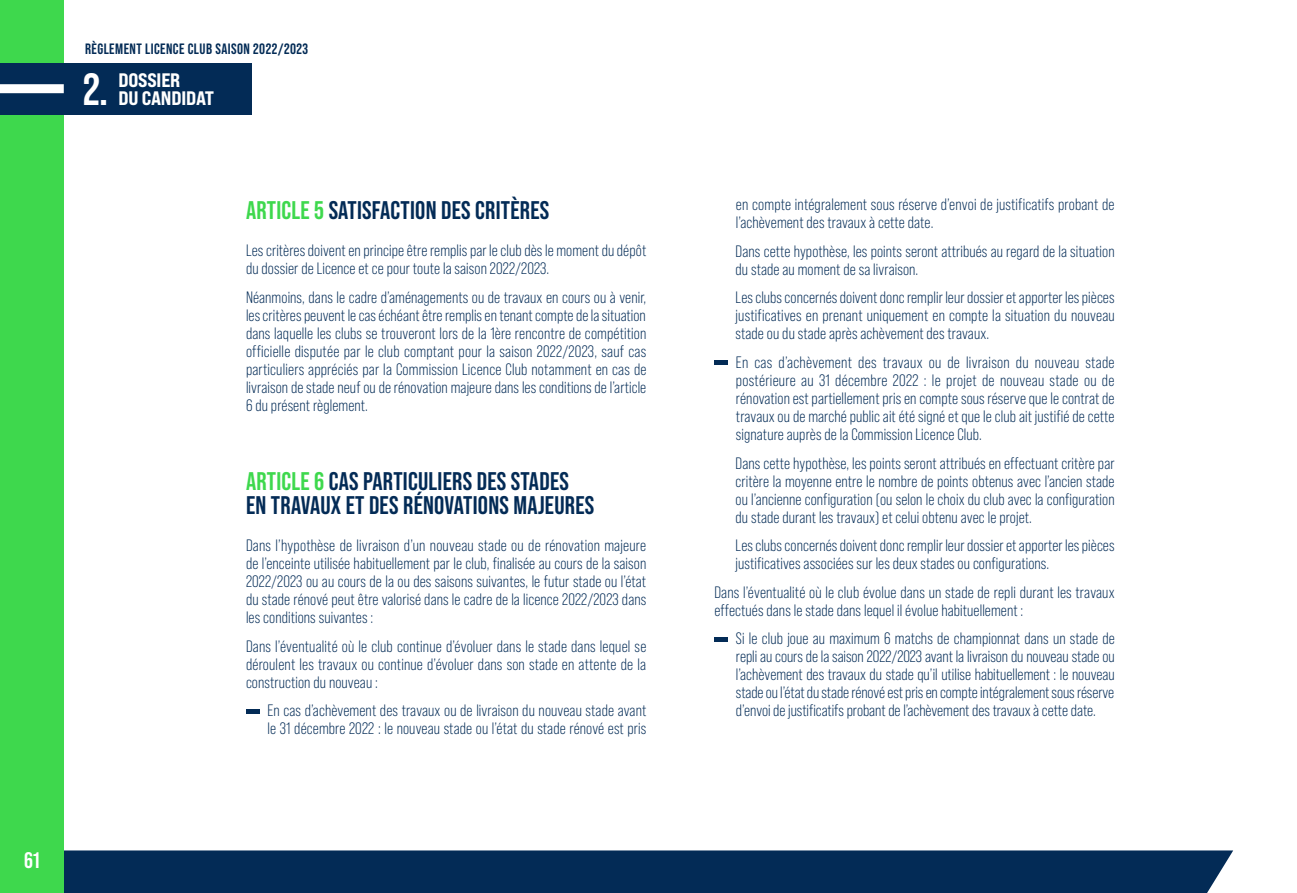
<style>
.page{position:relative;width:1297px;height:893px;background:#fff}
.page>*{position:absolute;margin:0;border:0;box-sizing:border-box;transform-origin:0 0}
.t1{font:700 45.15px "Bebas Neue Pro";color:#fff}
.t2{font:700 25.5px/24px "Bebas Neue Pro";letter-spacing:.01em;color:#032b56}
.t3{font:700 22.5px "Bebas Neue Pro";color:#fff}
.t4{font:19.5px "Bebas Neue Pro Exp Eb";letter-spacing:-.01em;color:#fff}
.t5{font:16.5px/18px "Bebas Neue Pro";letter-spacing:.005em;color:#032b56;text-align:justify}
.t6{font:700 15px "Bebas Neue Pro";letter-spacing:.03em;color:#032b56}
.s1{color:#3ed84d}
</style>
<div class="page">
<div style="left:64px;top:850px;width:1169px;height:43px;background:#032b56"></div>
<div style="left:0;top:0;width:64px;height:893px;background:#3ed84d"></div>
<hr style="left:246px;top:709px;width:13px;height:4px;background:#032b56">
<hr style="left:714px;top:361px;width:13px;height:4px;background:#032b56">
<hr style="left:714px;top:637px;width:13px;height:4px;background:#032b56">
<div style="left:0;top:64px;width:252px;height:51px;background:#032b56"></div>
<div style="left:0;top:84px;width:64px;height:9px;background:#fff"></div>
<p class="t6" style="left:85px;top:41px;width:225px">RÈGLEMENT LICENCE CLUB SAISON 2022/2023</p>
<h1 class="t1" style="left:83px;top:64px;width:27px">2.</h1>
<p class="t4" style="left:118px;top:68px;width:63px">DOSSIER</p>
<p class="t4" style="left:118px;top:86px;width:97px">DU CANDIDAT</p>
<h2 class="t2" style="left:246px;top:198px;width:305px"><span class="s1">ARTICLE 5</span> SATISFACTION DES CRITÈRES</h2>
<p class="t5" style="left:246px;top:241px;width:402px">Les critères doivent en principe être remplis par le club dès le moment du dépôt du dossier de Licence et ce pour toute la saison 2022/2023.</p>
<p class="t5" style="left:246px;top:288px;width:402px">Néanmoins, dans le cadre d’aménagements ou de travaux en cours ou à venir, les critères peuvent le cas échéant être remplis en tenant compte de la situation dans laquelle les clubs se trouveront lors de la 1ère rencontre de compétition officielle disputée par le club comptant pour la saison 2022/2023, sauf cas particuliers appréciés par la Commission Licence Club notamment en cas de livraison de stade neuf ou de rénovation majeure dans les conditions de l’article 6 du présent règlement.</p>
<h2 class="t2" style="left:246px;top:469px;width:350px"><span class="s1">ARTICLE 6</span> CAS PARTICULIERS DES STADES<br>EN TRAVAUX ET DES RÉNOVATIONS MAJEURES</h2>
<p class="t5" style="left:246px;top:536px;width:402px">Dans l’hypothèse de livraison d’un nouveau stade ou de rénovation majeure de l’enceinte utilisée habituellement par le club, finalisée au cours de la saison 2022/2023 ou au cours de la ou des saisons suivantes, le futur stade ou l’état du stade rénové peut être valorisé dans le cadre de la licence 2022/2023 dans les conditions suivantes :</p>
<p class="t5" style="left:246px;top:637px;width:402px">Dans l’éventualité où le club continue d’évoluer dans le stade dans lequel se déroulent les travaux ou continue d’évoluer dans son stade en attente de la construction du nouveau :</p>
<p class="t5" style="left:268px;top:702px;width:380px">En cas d’achèvement des travaux ou de livraison du nouveau stade avant le 31 décembre 2022 : le nouveau stade ou l’état du stade rénové est pris</p>
<h3 class="t3" style="left:24px;top:847px;width:17px">61</h3>
<p class="t5" style="left:736px;top:195px;width:380px">en compte intégralement sous réserve d’envoi de justificatifs probant de l’achèvement des travaux à cette date.</p>
<p class="t5" style="left:736px;top:242px;width:381px">Dans cette hypothèse, les points seront attribués au regard de la situation du stade au moment de sa livraison.</p>
<p class="t5" style="left:736px;top:289px;width:381px">Les clubs concernés doivent donc remplir leur dossier et apporter les pièces justificatives en prenant uniquement en compte la situation du nouveau stade ou du stade après achèvement des travaux.</p>
<p class="t5" style="left:736px;top:353px;width:380px">En cas d’achèvement des travaux ou de livraison du nouveau stade postérieure au 31 décembre 2022 : le projet de nouveau stade ou de rénovation est partiellement pris en compte sous réserve que le contrat de travaux ou de marché public ait été signé et que le club ait justifié de cette signature auprès de la Commission Licence Club.</p>
<p class="t5" style="left:736px;top:454px;width:380px">Dans cette hypothèse, les points seront attribués en effectuant critère par critère la moyenne entre le nombre de points obtenus avec l’ancien stade ou l’ancienne configuration (ou selon le choix du club avec la configuration du stade durant les travaux) et celui obtenu avec le projet.</p>
<p class="t5" style="left:736px;top:536px;width:380px">Les clubs concernés doivent donc remplir leur dossier et apporter les pièces justificatives associées sur les deux stades ou configurations.</p>
<p class="t5" style="left:714px;top:583px;width:402px">Dans l’éventualité où le club évolue dans un stade de repli durant les travaux effectués dans le stade dans lequel il évolue habituellement :</p>
<p class="t5" style="left:736px;top:630px;width:380px">Si le club joue au maximum 6 matchs de championnat dans un stade de repli au cours de la saison 2022/2023 avant la livraison du nouveau stade ou l’achèvement des travaux du stade qu’il utilise habituellement : le nouveau stade ou l’état du stade rénové est pris en compte intégralement sous réserve d’envoi de justificatifs probant de l’achèvement des travaux à cette date.</p>
</div>
